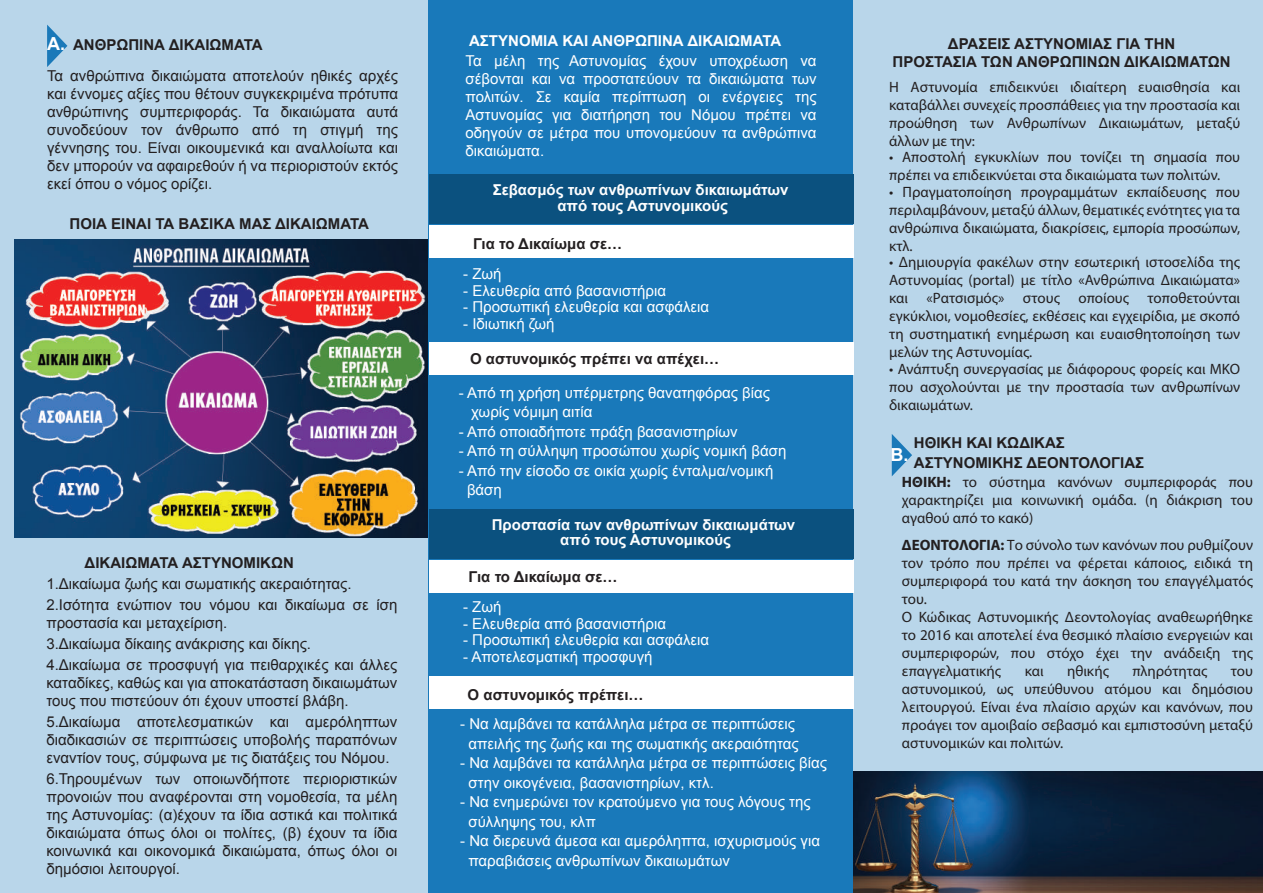
<style>
.page{position:relative;width:1263px;height:893px;background:#1979ba}
.page>*{position:absolute;margin:0;border:0;box-sizing:border-box;transform-origin:0 0}
.t1{font:700 18px "Arial";color:#fff}
.t2{font:15px/18px "Myriad Pro";color:#231f20;text-align:justify}
.t3{font:15px/18px "Arial";color:#231f20}
.t4{font:15px/19.5px "Arial";color:#fff}
.t5{font:700 15px/18px "Arial";color:#231f20;text-align:center}
.t6{font:700 15px/16.5px "Arial";color:#fff;text-align:center}
.s1{font-weight:700;font-size:18px;color:#fff}
.s2{font-weight:700}
</style>
<div class="page">
<div style="left:1px;top:0;width:427px;height:893px;background:#b9d6ea"></div>
<div style="left:853px;top:0;width:410px;height:893px;background:#b9d6ea"></div>
<svg style="left:47px;top:25px;width:20px;height:42px"></svg>
<div style="left:429px;top:174px;width:424px;height:49px;background:#0b517f"></div>
<div style="left:429px;top:225px;width:424px;height:32px;background:#fff"></div>
<div style="left:429px;top:343px;width:424px;height:32px;background:#fff"></div>
<div style="left:429px;top:509px;width:424px;height:50px;background:#0b517f"></div>
<div style="left:429px;top:560px;width:424px;height:33px;background:#fff"></div>
<div style="left:429px;top:677px;width:424px;height:32px;background:#fff"></div>
<img style="left:853px;top:771px;width:410px;height:122px">
<svg style="left:892px;top:434px;width:20px;height:42px"></svg>
<img style="left:15px;top:240px;width:412px;height:297px">
<p class="t3" style="left:47px;top:30px;width:353px;line-height:30.3px"><span class="s1">Α.</span> <span class="s2">ΑΝΘΡΩΠΙΝΑ ΔΙΚΑΙΩΜΑΤΑ<br></span>Τα ανθρώπινα δικαιώματα αποτελούν ηθικές αρχές</p>
<p class="t3" style="left:47px;top:85px;width:353px;text-align:justify">και έννομες αξίες που θέτουν συγκεκριμένα πρότυπα ανθρώπινης συμπεριφοράς. Τα δικαιώματα αυτά συνοδεύουν τον άνθρωπο από τη στιγμή της γέννησης του. Είναι οικουμενικά και αναλλοίωτα και δεν μπορούν να αφαιρεθούν ή να περιοριστούν εκτός εκεί όπου ο νόμος ορίζει.</p>
<p class="t5" style="left:70px;top:216px;width:301px">ΠΟΙΑ ΕΙΝΑΙ ΤΑ ΒΑΣΙΚΑ ΜΑΣ ΔΙΚΑΙΩΜΑΤΑ</p>
<p class="t5" style="left:85px;top:554px;width:211px">ΔΙΚΑΙΩΜΑΤΑ ΑΣΤΥΝΟΜΙΚΩΝ</p>
<p class="t3" style="left:46px;top:574px;width:352px;line-height:21px">1.Δικαίωµα ζωής και σωµατικής ακεραιότητας.<br>2.Ισότητα ενώπιον του νόµου και δικαίωμα σε ίση</p>
<p class="t3" style="left:46px;top:613px;width:353px;line-height:21px">προστασία και μεταχείριση.<br>3.Δικαίωμα δίκαιης ανάκρισης και δίκης.<br>4.Δικαίωμα σε προσφυγή για πειθαρχικές και άλλες</p>
<p class="t3" style="left:46px;top:674px;width:353px">καταδίκες, καθώς και για αποκατάσταση δικαιωμάτων τους που πιστεύουν ότι έχουν υποστεί βλάβη.</p>
<p class="t3" style="left:46px;top:713px;width:353px;text-align:justify">5.Δικαίωμα αποτελεσματικών και αμερόληπτων διαδικασιών σε περιπτώσεις υποβολής παραπόνων εναντίον τους, σύμφωνα με τις διατάξεις του Νόμου.</p>
<p class="t3" style="left:46px;top:770px;width:353px;text-align:justify">6.Τηρουμένων των οποιωνδήποτε περιοριστικών προνοιών που αναφέρονται στη νομοθεσία, τα μέλη της Αστυνομίας: (α)έχουν τα ίδια αστικά και πολιτικά δικαιώματα όπως όλοι οι πολίτες, (β) έχουν τα ίδια κοινωνικά και οικονομικά δικαιώματα, όπως όλοι οι δημόσιοι λειτουργοί.</p>
<p class="t6" style="left:469px;top:33px;width:314px">ΑΣΤΥΝΟΜΙΑ ΚΑΙ ΑΝΘΡΩΠΙΝΑ ΔΙΚΑΙΩΜΑΤΑ</p>
<p class="t4" style="left:466px;top:52px;width:353px;line-height:18px;text-align:justify">Τα μέλη της Αστυνομίας έχουν υποχρέωση να σέβονται και να προστατεύουν τα δικαιώματα των πολιτών. Σε καμία περίπτωση οι ενέργειες της Αστυνομίας για διατήρηση του Νόμου πρέπει να οδηγούν σε μέτρα που υπονομεύουν τα ανθρώπινα δικαιώματα.</p>
<p class="t6" style="left:493px;top:182px;width:297px">Σεβασμός των ανθρωπίνων δικαιωμάτων από τους Aστυνομικούς</p>
<p class="t5" style="left:473px;top:235px;width:150px">Για το Δικαίωμα σε…</p>
<p class="t4" style="left:463px;top:264px;width:40px">- Ζωή</p>
<p class="t4" style="left:463px;top:281px;width:204px">- Ελευθερία από βασανιστήρια</p>
<p class="t4" style="left:463px;top:297px;width:248px">- Προσωπική ελευθερία και ασφάλεια</p>
<p class="t4" style="left:463px;top:314px;width:93px">- Ιδιωτική ζωή</p>
<p class="t5" style="left:470px;top:350px;width:251px">Ο αστυνομικός πρέπει να απέχει…</p>
<p class="t4" style="left:471px;top:383px;width:300px;text-indent:-13px">- Από τη χρήση υπέρμετρης θανατηφόρας βίας χωρίς νόμιμη αιτία</p>
<p class="t4" style="left:459px;top:422px;width:280px">- Από οποιαδήποτε πράξη βασανιστηρίων</p>
<p class="t4" style="left:459px;top:441px;width:329px">- Από τη σύλληψη προσώπου χωρίς νομική βάση</p>
<p class="t4" style="left:467px;top:461px;width:308px;text-indent:-8px">- Από την είσοδο σε οικία χωρίς ένταλμα/νομική βάση</p>
<p class="t6" style="left:492px;top:518px;width:305px;line-height:15px">Προστασία των ανθρωπίνων δικαιωμάτων από τους Aστυνομικούς</p>
<p class="t5" style="left:469px;top:568px;width:150px">Για το Δικαίωμα σε…</p>
<p class="t4" style="left:463px;top:597px;width:40px">- Ζωή</p>
<p class="t4" style="left:463px;top:614px;width:204px">- Ελευθερία από βασανιστήρια</p>
<p class="t4" style="left:463px;top:630px;width:248px">- Προσωπική ελευθερία και ασφάλεια</p>
<p class="t4" style="left:463px;top:647px;width:191px">- Αποτελεσματική προσφυγή</p>
<p class="t5" style="left:468px;top:686px;width:177px">Ο αστυνομικός πρέπει…</p>
<p class="t4" style="left:460px;top:715px;width:340px;text-align:center">- Να λαμβάνει τα κατάλληλα μέτρα σε περιπτώσεις απειλής της ζωής και της σωματικής ακεραιότητας</p>
<p class="t4" style="left:468px;top:754px;width:360px;text-indent:-8px">- Να λαμβάνει τα κατάλληλα μέτρα σε περιπτώσεις βίας στην οικογένεια, βασανιστηρίων, κτλ.</p>
<p class="t4" style="left:468px;top:793px;width:344px;text-indent:-8px">- Να ενημερώνει τον κρατούμενο για τους λόγους της σύλληψης του, κλπ</p>
<p class="t4" style="left:468px;top:832px;width:353px;text-indent:-8px">- Να διερευνά άμεσα και αμερόληπτα, ισχυρισμούς για παραβιάσεις ανθρωπίνων δικαιωμάτων</p>
<p class="t5" style="left:892px;top:35px;width:340px">ΔΡΑΣΕΙΣ ΑΣΤΥΝΟΜΙΑΣ ΓΙΑ ΤΗΝ<br>ΠΡΟΣΤΑΣΙΑ ΤΩΝ ΑΝΘΡΩΠΙΝΩΝ ΔΙΚΑΙΩΜΑΤΩΝ</p>
<p class="t2" style="left:889px;top:77px;width:353px">Η Αστυνομία επιδεικνύει ιδιαίτερη ευαισθησία και καταβάλλει συνεχείς προσπάθειες για την προστασία και προώθηση των Ανθρωπίνων Δικαιωμάτων, μεταξύ άλλων με την:</p>
<p class="t2" style="left:889px;top:148px;width:353px">• Αποστολή εγκυκλίων που τονίζει τη σημασία που πρέπει να επιδεικνύεται στα δικαιώματα των πολιτών.</p>
<p class="t2" style="left:889px;top:182px;width:353px">• Πραγματοποίηση προγραμμάτων εκπαίδευσης που περιλαμβάνουν, μεταξύ άλλων, θεματικές ενότητες για τα ανθρώπινα δικαιώματα, διακρίσεις, εμπορία προσώπων, κτλ.</p>
<p class="t2" style="left:889px;top:253px;width:353px">• Δημιουργία φακέλων στην εσωτερική ιστοσελίδα της Αστυνομίας (portal) με τίτλο «Ανθρώπινα Δικαιώματα» και «Ρατσισμός» στους οποίους τοποθετούνται εγκύκλιοι, νομοθεσίες, εκθέσεις και εγχειρίδια, με σκοπό τη συστηματική ενημέρωση και ευαισθητοποίηση των μελών της Αστυνομίας.</p>
<p class="t2" style="left:889px;top:359px;width:353px">• Ανάπτυξη συνεργασίας με διάφορους φορείς και ΜΚΟ που ασχολούνται με την προστασία των ανθρωπίνων δικαιωμάτων.</p>
<p class="t5" style="left:914px;top:434px;width:232px;line-height:19.5px;text-align:left">ΗΘΙΚΗ ΚΑΙ ΚΩΔΙΚΑΣ<br>ΑΣΤΥΝΟΜΙΚΗΣ ΔΕΟΝΤΟΛΟΓΙΑΣ</p>
<p class="t2" style="left:902px;top:473px;width:353px"><span class="s2">ΗΘΙΚΗ:</span> το σύστημα κανόνων συμπεριφοράς που χαρακτηρίζει μια κοινωνική ομάδα. (η διάκριση του αγαθού από το κακό)</p>
<p class="t2" style="left:902px;top:536px;width:353px;text-align:left"><span class="s2">ΔΕΟΝΤΟΛΟΓΙΑ:</span> Το σύνολο των κανόνων που ρυθμίζουν τον τρόπο που πρέπει να φέρεται κάποιος, ειδικά τη συμπεριφορά του κατά την άσκηση του επαγγέλματός του.<br>Ο Κώδικας Αστυνομικής Δεοντολογίας αναθεωρήθηκε το 2016 και αποτελεί ένα θεσμικό πλαίσιο ενεργειών και συμπεριφορών, που στόχο έχει την ανάδειξη της επαγγελματικής</p>
<p class="t1" style="left:891px;top:442px;width:19px">Β.</p>
<p class="t2" style="left:1025px;top:662px;width:20px">και</p>
<p class="t2" style="left:1067px;top:662px;width:43px">ηθικής</p>
<p class="t2" style="left:1132px;top:662px;width:77px">πληρότητας</p>
<p class="t2" style="left:902px;top:662px;width:353px;text-indent:329px">του αστυνομικού, ως υπεύθυνου ατόμου και δημόσιου λειτουργού. Είναι ένα πλαίσιο αρχών και κανόνων, που προάγει τον αμοιβαίο σεβασμό και εμπιστοσύνη μεταξύ αστυνομικών και πολιτών.</p>
</div>
